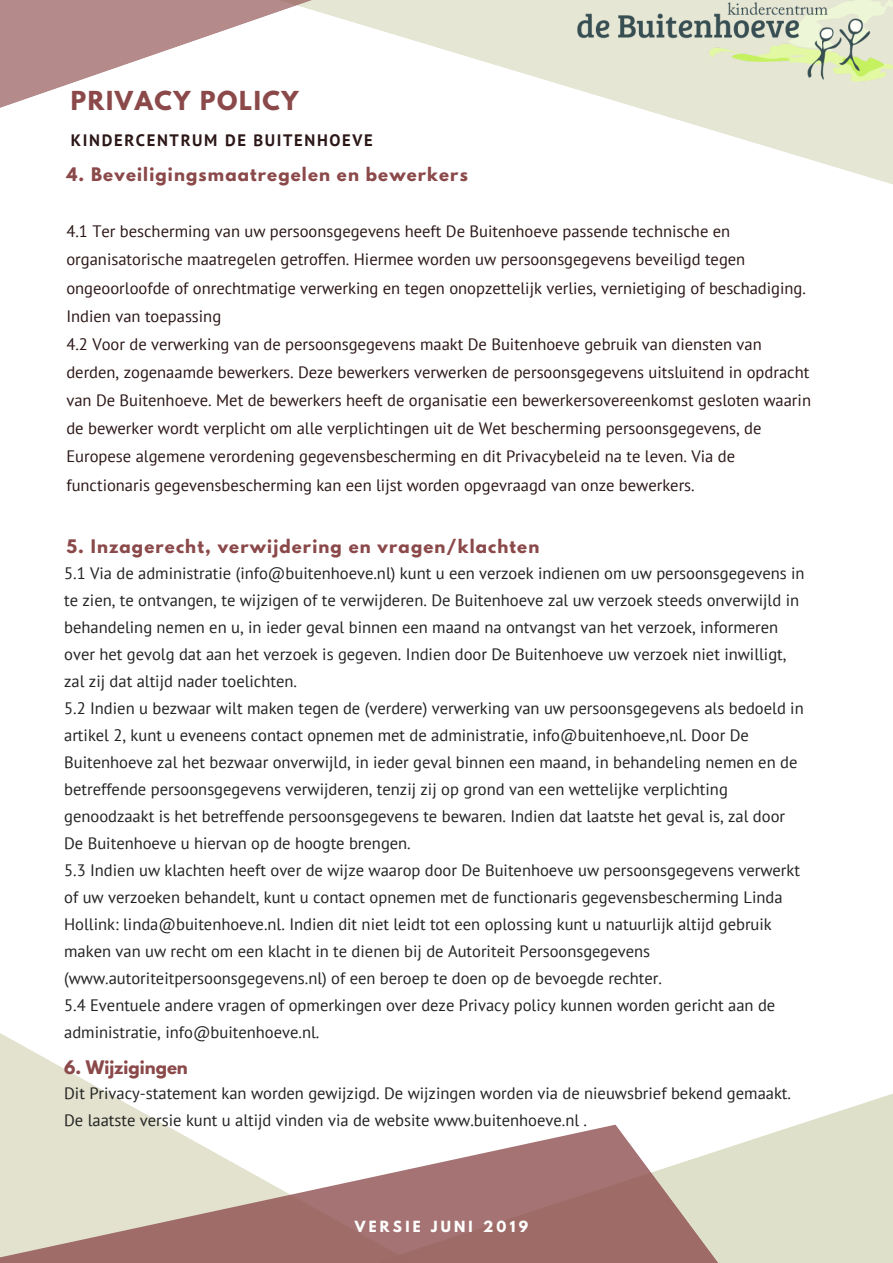
<style>
.page{position:relative;width:893px;height:1263px;background:#fff}
.page>*{position:absolute;margin:0;border:0;box-sizing:border-box;transform-origin:0 0}
.t1{font:700 23.25px "League Spartan";letter-spacing:.07em;color:#8b494a}
.t2{font:16.5px/27px "PT Sans";color:#222}
.t3{font:16.5px/28.2px "PT Sans";color:#2c1717}
.t4{font:700 16.5px "League Spartan";letter-spacing:.07em;color:#8b494a}
.t5{font:700 16.5px "PT Sans";letter-spacing:.1em;color:#2c1717}
.t6{font:700 16.5px "League Spartan";color:#8b494a}
.t7{font:700 13.65px "League Spartan";letter-spacing:.24em;color:#fff}
</style>
<div class="page">
<svg style="left:720px;top:1094px;width:173px;height:169px;fill:#dfe0c9"></svg>
<svg style="left:0;top:1033px;width:720px;height:230px"></svg>
<svg style="left:313px;top:0;width:580px;height:185px"></svg>
<svg style="left:0;top:0;width:313px;height:108px"></svg>
<img style="left:576px;top:0;width:317px;height:82px">
<h1 class="t1" style="left:71px;top:89px;width:229px">PRIVACY POLICY</h1>
<p class="t5" style="left:71px;top:130px;width:303px">KINDERCENTRUM DE BUITENHOEVE</p>
<p class="t4" style="left:66px;top:166px;width:403px">4. Beveiligingsmaatregelen en bewerkers</p>
<p class="t3" style="left:66px;top:217px;width:746px">4.1 Ter bescherming van uw persoonsgegevens heeft De Buitenhoeve passende technische en organisatorische maatregelen getroffen. Hiermee worden uw persoonsgegevens beveiligd tegen ongeoorloofde of onrechtmatige verwerking en tegen onopzettelijk verlies, vernietiging of beschadiging.<br>Indien van toepassing<br>4.2 Voor de verwerking van de persoonsgegevens maakt De Buitenhoeve gebruik van diensten van derden, zogenaamde bewerkers. Deze bewerkers verwerken de persoonsgegevens uitsluitend in opdracht van De Buitenhoeve. Met de bewerkers heeft de organisatie een bewerkersovereenkomst gesloten waarin de bewerker wordt verplicht om alle verplichtingen uit de Wet bescherming persoonsgegevens, de Europese algemene verordening gegevensbescherming en dit Privacybeleid na te leven. Via de functionaris gegevensbescherming kan een lijst worden opgevraagd van onze bewerkers.</p>
<p class="t4" style="left:66px;top:538px;width:474px">5. Inzagerecht, verwijdering en vragen/klachten</p>
<p class="t2" style="left:64px;top:559px;width:742px">5.1 Via de administratie (info@buitenhoeve.nl) kunt u een verzoek indienen om uw persoonsgegevens in te zien, te ontvangen, te wijzigen of te verwijderen. De Buitenhoeve zal uw verzoek steeds onverwijld in behandeling nemen en u, in ieder geval binnen een maand na ontvangst van het verzoek, informeren over het gevolg dat aan het verzoek is gegeven. Indien door De Buitenhoeve uw verzoek niet inwilligt, zal zij dat altijd nader toelichten.<br>5.2 Indien u bezwaar wilt maken tegen de (verdere) verwerking van uw persoonsgegevens als bedoeld in artikel 2, kunt u eveneens contact opnemen met de administratie, info@buitenhoeve,nl. Door De Buitenhoeve zal het bezwaar onverwijld, in ieder geval binnen een maand, in behandeling nemen en de betreffende persoonsgegevens verwijderen, tenzij zij op grond van een wettelijke verplichting genoodzaakt is het betreffende persoonsgegevens te bewaren. Indien dat laatste het geval is, zal door De Buitenhoeve u hiervan op de hoogte brengen.<br>5.3 Indien uw klachten heeft over de wijze waarop door De Buitenhoeve uw persoonsgegevens verwerkt of uw verzoeken behandelt, kunt u contact opnemen met de functionaris gegevensbescherming Linda Hollink: linda@buitenhoeve.nl. Indien dit niet leidt tot een oplossing kunt u natuurlijk altijd gebruik maken van uw recht om een klacht in te dienen bij de Autoriteit Persoonsgegevens (www.autoriteitpersoonsgegevens.nl) of een beroep te doen op de bevoegde rechter.<br>5.4 Eventuele andere vragen of opmerkingen over deze Privacy policy kunnen worden gericht aan de administratie, info@buitenhoeve.nl.</p>
<p class="t6" style="left:64px;top:1059px;width:125px">6. Wijzigingen</p>
<p class="t2" style="left:64px;top:1079px;width:728px">Dit Privacy-statement kan worden gewijzigd. De wijzingen worden via de nieuwsbrief bekend gemaakt.<br>De laatste versie kunt u altijd vinden via de website www.buitenhoeve.nl .</p>
<p class="t7" style="left:355px;top:1219px;width:175px">VERSIE JUNI 2019</p>
</div>
